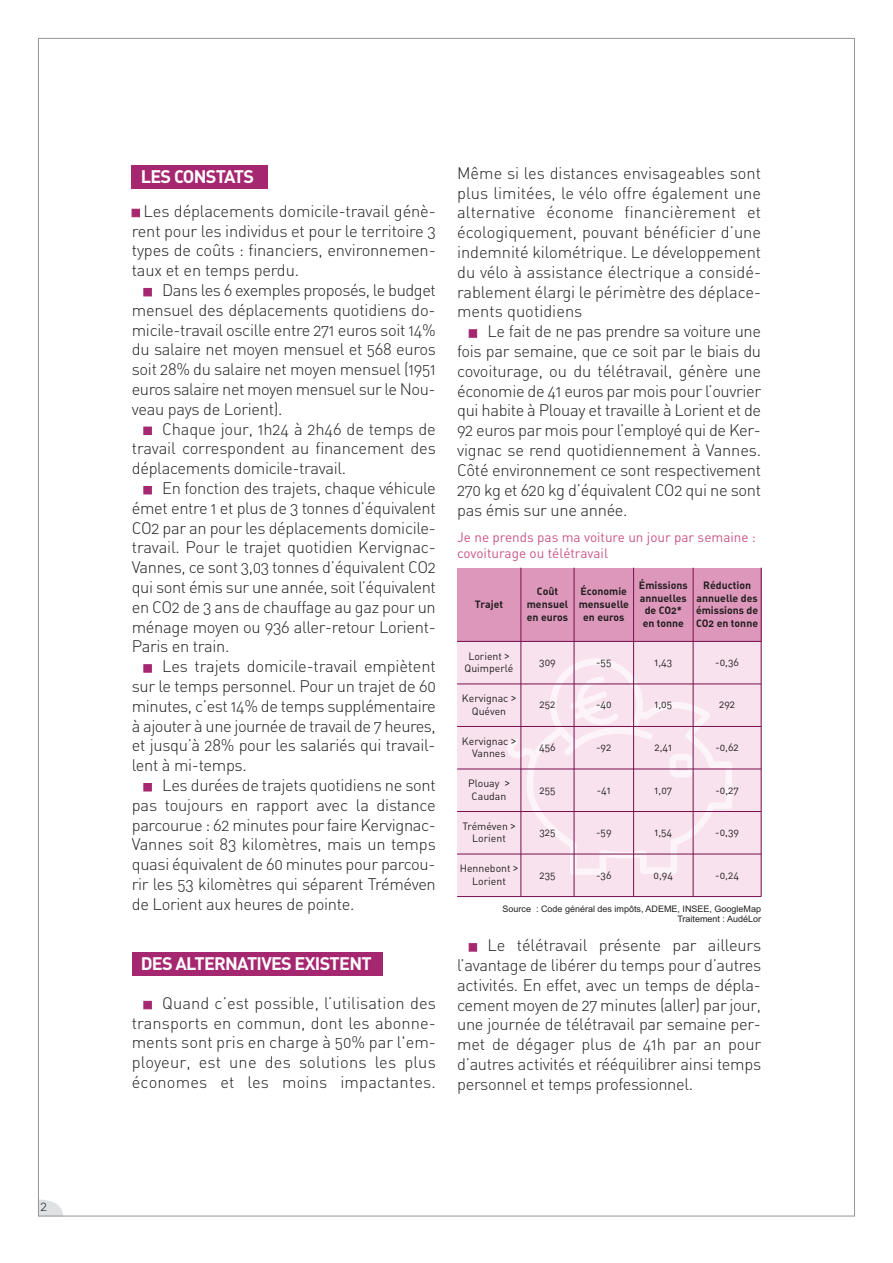
<style>
.page{position:relative;width:893px;height:1263px;background:#fff}
.page>*{position:absolute;margin:0;border:0;box-sizing:border-box;transform-origin:0 0}
.t1{font:18px "DIN Bold Alternate";letter-spacing:-.04em;color:#fff}
.t2{font:16.5px/19.8px "DIN Light Alternate";letter-spacing:-.02em;color:#231f20;text-align:justify}
.t3{font:13.5px "DIN Regular Alternate";color:#c85789}
.t4{font:13.5px "DIN Light Alternate";color:#231f20}
.t5{font:10.5px "DIN Regular Alternate";color:#231f20}
.t6{font:10.5px/12.6px "DIN Bold Alternate";color:#231f20}
.t7{font:9px "Arial";color:#231f20}
.s1{font-family:"Monotype Sorts";font-size:10.5px;color:#a52770}
.s2{font-family:"Arial Narrow"}
</style>
<div class="page">
<div style="left:132px;top:166px;width:136px;height:23px;background:#a52770"></div>
<div style="left:132px;top:952px;width:250px;height:23px;background:#a52770"></div>
<svg style="left:40px;top:1199px;width:23px;height:15px"></svg>
<div style="left:457px;top:591px;width:304px;height:305px;background:#f8e2ed"></div>
<svg style="left:507px;top:658px;width:225px;height:217px"></svg>
<div style="left:457px;top:568px;width:64px;height:73px;background:#dd97bb"></div>
<div style="left:521px;top:568px;width:53px;height:73px;background:#dd97bb"></div>
<div style="left:574px;top:568px;width:60px;height:73px;background:#dd97bb"></div>
<div style="left:634px;top:568px;width:59px;height:73px;background:#dd97bb"></div>
<div style="left:693px;top:568px;width:68px;height:73px;background:#dd97bb"></div>
<hr style="left:521px;top:568px;width:1px;height:328px;background:#770f50">
<hr style="left:574px;top:568px;width:1px;height:328px;background:#770f50">
<hr style="left:633px;top:568px;width:1px;height:328px;background:#770f50">
<hr style="left:693px;top:568px;width:1px;height:328px;background:#770f50">
<hr style="left:761px;top:568px;width:1px;height:328px;background:#770f50">
<hr style="left:457px;top:641px;width:304px;height:1px;background:#770f50">
<hr style="left:457px;top:684px;width:304px;height:1px;background:#770f50">
<hr style="left:457px;top:726px;width:304px;height:1px;background:#770f50">
<hr style="left:457px;top:769px;width:304px;height:1px;background:#770f50">
<hr style="left:457px;top:811px;width:304px;height:1px;background:#770f50">
<hr style="left:457px;top:854px;width:304px;height:1px;background:#770f50">
<hr style="left:457px;top:896px;width:304px;height:1px;background:#770f50">
<p class="t4" style="left:40px;top:1202px;width:8px">2</p>
<p class="t1" style="left:141px;top:166px;width:115px">LES CONSTATS</p>
<p class="t2" style="left:132px;top:203px;width:306px"><span class="s1">N</span> Les déplacements domicile-travail génè&shy;rent pour les individus et pour le territoire 3 types de coûts : financiers, environnemen&shy;taux et en temps perdu.</p>
<p class="t2" style="left:132px;top:282px;width:306px;text-indent:12px"><span class="s1">N</span> Dans les 6 exemples proposés, le budget mensuel des déplacements quotidiens do&shy;micile-travail oscille entre 271 euros soit 14% du salaire net moyen mensuel et 568 euros soit 28% du salaire net moyen mensuel (1951 euros salaire net moyen mensuel sur le Nou&shy;veau pays de Lorient).</p>
<p class="t2" style="left:132px;top:421px;width:306px;text-indent:12px"><span class="s1">N</span> Chaque jour, 1h24 à 2h46 de temps de travail correspondent au financement des déplacements domicile-travail.</p>
<p class="t2" style="left:132px;top:480px;width:306px;text-indent:12px"><span class="s1">N</span> En fonction des trajets, chaque véhicule émet entre 1 et plus de 3 tonnes d’équivalent CO2 par an pour les déplacements domicile&shy;travail. Pour le trajet quotidien Kervignac-Vannes, ce sont 3,03 tonnes d’équivalent CO2 qui sont émis sur une année, soit l’équivalent en CO2 de 3 ans de chauffage au gaz pour un ménage moyen ou 936 aller-retour Lorient-Paris en train.</p>
<p class="t2" style="left:132px;top:658px;width:306px;text-indent:12px"><span class="s1">N</span> Les trajets domicile-travail empiètent sur le temps personnel. Pour un trajet de 60 minutes, c’est 14% de temps supplémentaire à ajouter à une journée de travail de 7 heures, et jusqu’à 28% pour les salariés qui travail&shy;lent à mi-temps.</p>
<p class="t2" style="left:132px;top:777px;width:306px;text-indent:12px"><span class="s1">N</span> Les durées de trajets quotidiens ne sont pas toujours en rapport avec la distance parcourue : 62 minutes pour faire Kervignac-Vannes soit 83 kilomètres, mais un temps quasi équivalent de 60 minutes pour parcou&shy;rir les 53 kilomètres qui séparent Tréméven de Lorient aux heures de pointe.</p>
<p class="t1" style="left:141px;top:953px;width:232px">DES ALTERNATIVES EXISTENT</p>
<p class="t2" style="left:132px;top:995px;width:306px;text-indent:12px"><span class="s1">N</span> Quand c’est possible, l’utilisation des transports en commun, dont les abonne&shy;ments sont pris en charge à 50% par l'em&shy;ployeur, est une des solutions les plus économes et les moins impactantes.</p>
<p class="t2" style="left:457px;top:165px;width:306px">Même si les distances envisageables sont plus limitées, le vélo offre également une alternative économe financièrement et écologiquement, pouvant bénéficier d’une indemnité kilométrique. Le développement du vélo à assistance électrique a considé&shy;rablement élargi le périmètre des déplace&shy;ments quotidiens</p>
<p class="t2" style="left:457px;top:323px;width:306px;text-indent:12px"><span class="s1">N</span> Le fait de ne pas prendre sa voiture une fois par semaine, que ce soit par le biais du covoiturage, ou du télétravail, génère une économie de 41 euros par mois pour l’ouvrier qui habite à Plouay et travaille à Lorient et de 92 euros par mois pour l’employé qui de Ker&shy;vignac se rend quotidiennement à Vannes.<br>Côté environnement ce sont respectivement 270 kg et 620 kg d’équivalent CO2 qui ne sont pas émis sur une année.</p>
<p class="t3" style="left:457px;top:532px;width:300px">Je ne prends pas ma voiture un jour par semaine :</p>
<p class="t3" style="left:457px;top:548px;width:152px">covoiturage ou télétravail</p>
<p class="t6" style="left:475px;top:598px;width:30px">Trajet</p>
<p class="t6" style="left:537px;top:585px;width:23px">Coût</p>
<p class="t6" style="left:527px;top:598px;width:43px">mensuel</p>
<p class="t6" style="left:527px;top:611px;width:43px">en euros</p>
<p class="t6" style="left:579px;top:585px;width:52px">Économie mensuelle</p>
<p class="t6" style="left:583px;top:611px;width:43px">en euros</p>
<p class="t6" style="left:639px;top:579px;width:50px">Émissions</p>
<p class="t6" style="left:640px;top:592px;width:48px">annuelles</p>
<p class="t6" style="left:645px;top:604px;width:39px">de CO2*</p>
<p class="t6" style="left:643px;top:617px;width:43px">en tonne</p>
<p class="t6" style="left:703px;top:579px;width:49px">Réduction</p>
<p class="t6" style="left:696px;top:592px;width:64px;text-align:justify">annuelle des émissions de CO2 en tonne</p>
<p class="t5" style="left:468px;top:652px;width:43px">Lorient <span class="s2">&gt;</span></p>
<p class="t5" style="left:464px;top:665px;width:50px">Quimperlé</p>
<p class="t5" style="left:462px;top:695px;width:56px">Kervignac <span class="s2">&gt;</span></p>
<p class="t5" style="left:472px;top:707px;width:36px">Quéven</p>
<p class="t5" style="left:462px;top:737px;width:56px">Kervignac <span class="s2">&gt;</span></p>
<p class="t5" style="left:472px;top:750px;width:35px">Vannes</p>
<p class="t5" style="left:468px;top:780px;width:43px">Plouay <span class="s2">&gt;</span></p>
<p class="t5" style="left:472px;top:792px;width:36px">Caudan</p>
<p class="t5" style="left:462px;top:822px;width:55px">Tréméven <span class="s2">&gt;</span></p>
<p class="t5" style="left:472px;top:835px;width:35px">Lorient</p>
<p class="t5" style="left:460px;top:865px;width:60px">Hennebont <span class="s2">&gt;</span></p>
<p class="t5" style="left:472px;top:877px;width:35px">Lorient</p>
<p class="t5" style="left:539px;top:658px;width:18px">309</p>
<p class="t5" style="left:596px;top:658px;width:17px">-55</p>
<p class="t5" style="left:654px;top:658px;width:19px">1,43</p>
<p class="t5" style="left:715px;top:658px;width:25px">-0,36</p>
<p class="t5" style="left:539px;top:701px;width:18px">252</p>
<p class="t5" style="left:596px;top:701px;width:17px">-40</p>
<p class="t5" style="left:655px;top:701px;width:19px">1,05</p>
<p class="t5" style="left:719px;top:701px;width:18px">292</p>
<p class="t5" style="left:539px;top:743px;width:18px">456</p>
<p class="t5" style="left:596px;top:743px;width:17px">-92</p>
<p class="t5" style="left:654px;top:743px;width:19px">2,41</p>
<p class="t5" style="left:715px;top:743px;width:25px">-0,62</p>
<p class="t5" style="left:539px;top:786px;width:18px">255</p>
<p class="t5" style="left:597px;top:786px;width:16px">-41</p>
<p class="t5" style="left:655px;top:786px;width:19px">1,07</p>
<p class="t5" style="left:715px;top:786px;width:25px">-0,27</p>
<p class="t5" style="left:539px;top:828px;width:18px">325</p>
<p class="t5" style="left:596px;top:828px;width:17px">-59</p>
<p class="t5" style="left:654px;top:828px;width:19px">1,54</p>
<p class="t5" style="left:715px;top:828px;width:25px">-0,39</p>
<p class="t5" style="left:539px;top:871px;width:18px">235</p>
<p class="t5" style="left:596px;top:871px;width:17px">-36</p>
<p class="t5" style="left:654px;top:871px;width:21px">0,94</p>
<p class="t5" style="left:715px;top:871px;width:25px">-0,24</p>
<p class="t7" style="left:502px;top:905px;width:260px">Source : Code général des impôts, ADEME, INSEE, GoogleMap</p>
<p class="t7" style="left:677px;top:916px;width:85px">Traitement : AudéLor</p>
<p class="t2" style="left:457px;top:937px;width:306px;text-indent:12px"><span class="s1">N</span> Le télétravail présente par ailleurs l’avantage de libérer du temps pour d’autres activités. En effet, avec un temps de dépla&shy;cement moyen de 27 minutes (aller) par jour, une journée de télétravail par semaine per&shy;met de dégager plus de 41h par an pour d’autres activités et rééquilibrer ainsi temps personnel et temps professionnel.</p>
</div>
